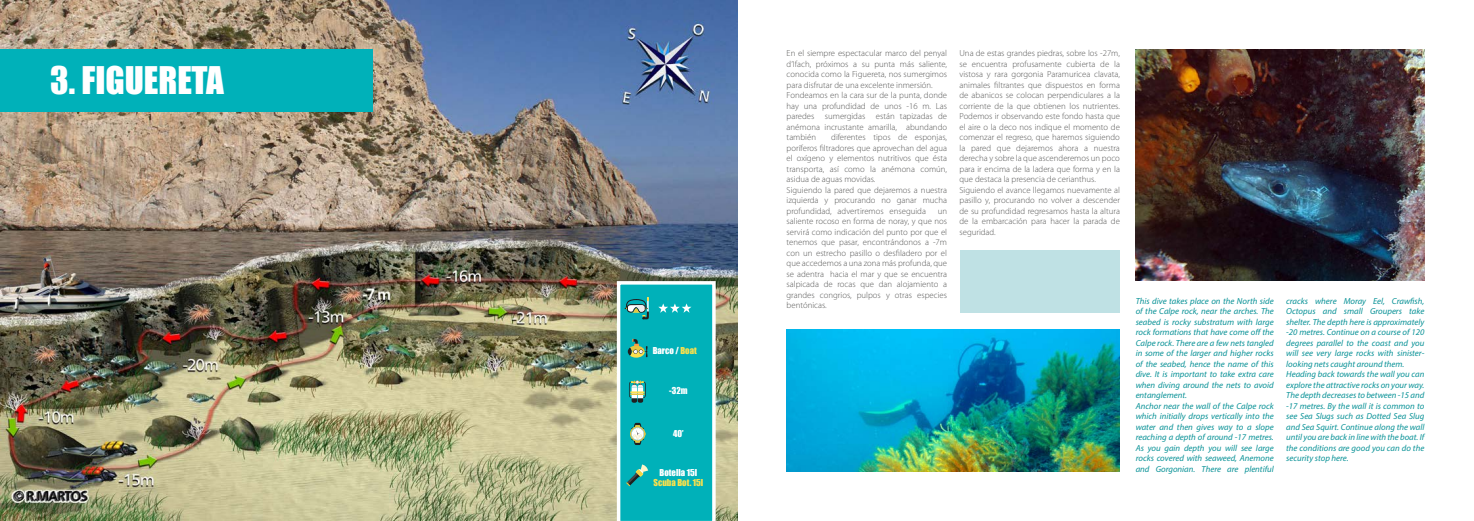
<style>
.page{position:relative;width:1474px;height:521px;background:#fff}
.page>*{position:absolute;margin:0;border:0;box-sizing:border-box;transform-origin:0 0}
.t1{font:35px "Impact";color:#fff}
.t2{font:300 8.75px/10.5px "Myriad Pro";color:#575756}
.t3{font:italic 8.75px/10.5px "Myriad Pro";color:#099297}
.t4{font:8.75px "Impact";color:#fff}
.t5{font:8.75px "Impact";color:#fae04d}
.s1{color:#fae04d}
</style>
<div class="page">
<img style="left:0;top:0;width:737px;height:521px">
<div style="left:0;top:50px;width:372px;height:62px;background:#00b1b9"></div>
<svg style="left:615px;top:279px;width:102px;height:242px;background:#16b0b3"></svg>
<img style="left:1135px;top:50px;width:289px;height:230px">
<img style="left:786px;top:329px;width:333px;height:142px">
<div style="left:959px;top:250px;width:160px;height:62px;background:#bfe1e4"></div>
<h1 class="t1" style="left:50px;top:53px;width:175px">3. FIGUERETA</h1>
<p class="t4" style="left:652px;top:344px;width:46px">Barco / <span class="s1">Boat</span></p>
<p class="t4" style="left:669px;top:384px;width:20px">-32m</p>
<p class="t4" style="left:673px;top:427px;width:12px">40’</p>
<p class="t4" style="left:659px;top:465px;width:39px">Botella 15l</p>
<p class="t5" style="left:653px;top:476px;width:51px">Scuba Bot. 15l</p>
<p class="t2" style="left:786px;top:48px;width:162px">En el siempre espectacular marco del penyal d’Ifach, próximos a su punta más saliente, conocida como la Figuereta, nos sumergimos para disfrutar de una excelente inmersión.<br>Fondeamos en la cara sur de la punta, donde hay una profundidad de unos -16 m. Las paredes sumergidas están tapizadas de anémona incrustante amarilla, abundando también</p>
<p class="t2" style="left:786px;top:132px;width:162px;text-indent:45px">diferentes tipos de esponjas, poríferos filtradores que aprovechan del agua el oxígeno y elementos nutritivos que ésta transporta, así como la anémona común, asidua de aguas movidas.<br>Siguiendo la pared que dejaremos a nuestra izquierda y procurando no ganar mucha profundidad, advertiremos enseguida</p>
<p class="t2" style="left:786px;top:205px;width:162px;text-align:justify;text-indent:151px">un saliente rocoso en forma de noray, y que nos servirá como indicación del punto por que el tenemos que pasar, encontrándonos a -7m con un estrecho pasillo o desfiladero por el que accedemos a una zona más profunda, que se adentra hacia el mar y que se encuentra salpicada de rocas que dan alojamiento a grandes congrios, pulpos y otras especies bentónicas.</p>
<p class="t2" style="left:959px;top:48px;width:162px">Una de estas grandes piedras, sobre los -27m, se encuentra profusamente cubierta de la vistosa y rara gorgonia Paramuricea clavata, animales filtrantes que dispuestos en forma de abanicos se colocan perpendiculares a la corriente de la que obtienen los nutrientes.<br>Podemos ir observando este fondo hasta que el aire o la deco nos indique el momento de comenzar el regreso, que haremos siguiendo la pared que dejaremos ahora a nuestra derecha y sobre la que ascenderemos un poco para ir encima de la ladera que forma y en la que destaca la presencia de cerianthus.<br>Siguiendo el avance llegamos nuevamente al pasillo y, procurando no volver a descender de su profundidad regresamos hasta la altura de la embarcación para hacer la parada de seguridad.</p>
<p class="t3" style="left:1135px;top:295px;width:140px">This dive takes place on the North side of the Calpe rock, near the arches. The seabed is rocky substratum with large rock formations that have come off the Calpe rock. There are a few nets tangled in some of the larger and higher rocks of the seabed, hence the name of this dive. It is important to take extra care when diving around the nets to avoid entanglement.<br>Anchor near the wall of the Calpe rock which initially drops vertically into the water and then gives way to a slope reaching a depth of around -17 metres.<br>As you gain depth you will see large rocks covered with seaweed, Anemone and Gorgonian. There are plentiful</p>
<p class="t3" style="left:1286px;top:295px;width:140px">cracks where Moray Eel, Crawfish, Octopus and small Groupers take shelter. The depth here is approximately -20 metres. Continue on a course of 120 degrees parallel to the coast and you will see very large rocks with sinister&shy;looking nets caught around them.<br>Heading back towards the wall you can explore the attractive rocks on your way.<br>The depth decreases to between -15 and -17 metres. By the wall it is common to see Sea Slugs such as Dotted Sea Slug and Sea Squirt. Continue along the wall until you are back in line with the boat. If the conditions are good you can do the security stop here.</p>
</div>
